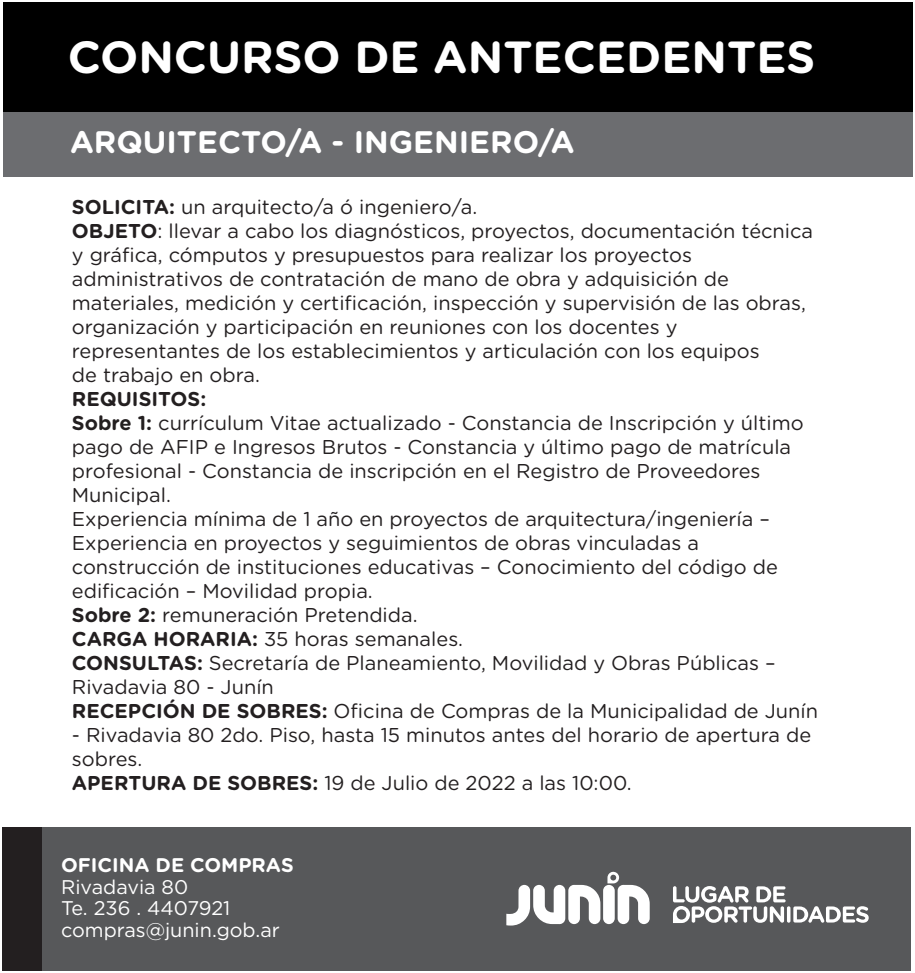
<style>
.page{position:relative;width:915px;height:973px;background:#fff}
.page>*{position:absolute;margin:0;border:0;box-sizing:border-box;transform-origin:0 0}
.t1{font:700 45px "Gotham Rounded";color:#fff}
.t2{font:700 31.25px "Gotham Rounded";color:#fff}
.t3{font:20px/24px "Gotham Rounded";color:#231f20}
.t4{font:19.75px/21.2px "Gotham";color:#fff}
.t5{font:700 19.75px "Gotham Rounded";color:#fff}
.s1{font-weight:700}
</style>
<div class="page">
<div style="left:3px;top:108px;width:909px;height:69px;background:#6c6d70"></div>
<div style="left:3px;top:2px;width:909px;height:110px;background:#000"></div>
<div style="left:32px;top:827px;width:878px;height:143px;background:#57585a"></div>
<div style="left:2px;top:827px;width:40px;height:143px;background:#231f20"></div>
<svg style="left:506px;top:885px;width:94px;height:40px"></svg>
<div style="left:603px;top:885px;width:11px;height:39px;background:#fff;border-radius:6px"></div>
<svg style="left:607px;top:871px;width:42px;height:53px"></svg>
<svg style="left:786px;top:906px;width:4px;height:16px"></svg>
<svg style="left:793px;top:906px;width:75px;height:17px"></svg>
<svg style="left:673px;top:886px;width:112px;height:37px"></svg>
<h1 class="t1" style="left:68px;top:37px;width:748px">CONCURSO DE ANTECEDENTES</h1>
<h2 class="t2" style="left:70px;top:128px;width:506px">ARQUITECTO/A - INGENIERO/A</h2>
<p class="t3" style="left:72px;top:196px;width:742px"><span class="s1">SOLICITA:</span> un arquitecto/a ó ingeniero/a.<br><span class="s1">OBJETO</span>: llevar a cabo los diagnósticos, proyectos, documentación técnica y gráfica, cómputos y presupuestos para realizar los proyectos administrativos de contratación de mano de obra y adquisición de materiales, medición y certificación, inspección y supervisión de las obras, organización y participación en reuniones con los docentes y representantes de los establecimientos y articulación con los equipos<br>de trabajo en obra.</p>
<p class="t3" style="left:72px;top:388px;width:747px"><span class="s1">REQUISITOS:<br>Sobre 1:</span> currículum Vitae actualizado - Constancia de Inscripción y último pago de AFIP e Ingresos Brutos - Constancia y último pago de matrícula profesional - Constancia de inscripción en el Registro de Proveedores Municipal.<br>Experiencia mínima de 1 año en proyectos de arquitectura/ingeniería – Experiencia en proyectos y seguimientos de obras vinculadas a construcción de instituciones educativas – Conocimiento del código de edificación – Movilidad propia.<br><span class="s1">Sobre 2:</span> remuneración Pretendida.<br><span class="s1">CARGA HORARIA:</span> 35 horas semanales.<br><span class="s1">CONSULTAS:</span> Secretaría de Planeamiento, Movilidad y Obras Públicas – Rivadavia 80 - Junín<br><span class="s1">RECEPCIÓN DE SOBRES:</span> Oficina de Compras de la Municipalidad de Junín</p>
<p class="t3" style="left:72px;top:724px;width:740px">- Rivadavia 80 2do. Piso, hasta 15 minutos antes del horario de apertura de sobres.<br><span class="s1">APERTURA DE SOBRES:</span> 19 de Julio de 2022 a las 10:00.</p>
<p class="t5" style="left:61px;top:856px;width:234px">OFICINA DE COMPRAS</p>
<p class="t4" style="left:61px;top:878px;width:220px">Rivadavia 80<br>Te. 236 . 4407921 compras@junin.gob.ar</p>
</div>
